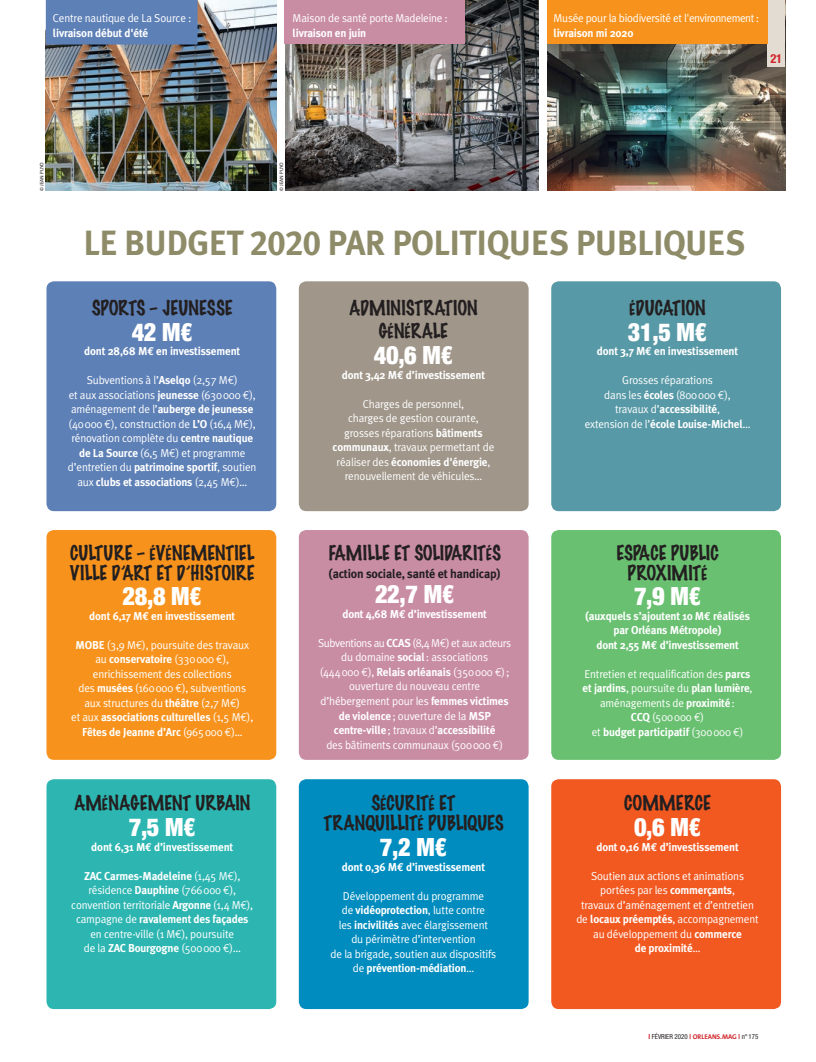
<style>
.page{position:relative;width:816px;height:1062px;background:#fff}
.page>*{position:absolute;margin:0;border:0;box-sizing:border-box;transform-origin:0 0}
.t1{font:35px "Meta Plus Bold Caps";letter-spacing:-.015em;color:#8e8b68}
.t2{font:900 condensed 25px "Helvetica Neue";letter-spacing:-.015em;color:#fff}
.t3{font:100 18.75px/20px "Marker Felt";letter-spacing:-.015em;color:#231f20;text-align:center}
.t4{font:100 18.75px "Marker Felt";letter-spacing:.01em;color:#231f20}
.t5{font:700 12.5px "Meta Plus";letter-spacing:-.015em;color:#231f20}
.t6{font:700 condensed 12.5px "Helvetica Neue";color:#d1232a}
.t7{font:11.5px/14.5px "Meta Plus Normal";letter-spacing:-.015em;color:#fff;text-align:center}
.t8{font:700 11.5px/14.5px "Meta Plus";letter-spacing:-.015em;color:#fff;text-align:center}
.t9{font:condensed 6.88px "Helvetica Neue";color:#231f20}
.t10{font:5px "The Sans B5 Plain";letter-spacing:-.005em;color:#231f20}
.s1{font-family:"Euro Mono"}
.s2{font-family:"Meta Plus";font-weight:700}
.s3{font-family:"Meta Plus Normal";font-weight:400}
.s4{font-family:"Euro Mono";font-weight:400}
.s5{font-weight:700;color:#d1232a}
.s6{font-family:"The Sans B7";font-weight:700;font-stretch:normal;color:#d1232a}
</style>
<div class="page">
<img style="left:46px;top:0;width:230px;height:190px">
<img style="left:285px;top:0;width:253px;height:190px">
<img style="left:547px;top:44px;width:238px;height:146px">
<div style="left:767px;top:0;width:18px;height:66px;background:#e3dcd2"></div>
<div style="left:46px;top:281px;width:230px;height:230px;background:#5d80b6;border-radius:8px"></div>
<div style="left:46px;top:530px;width:230px;height:229px;background:#f7931d;border-radius:8px"></div>
<div style="left:46px;top:779px;width:230px;height:229px;background:#2db6b1;border-radius:8px"></div>
<div style="left:299px;top:281px;width:229px;height:230px;background:#a0968a;border-radius:8px"></div>
<div style="left:299px;top:530px;width:229px;height:229px;background:#c98da3;border-radius:8px"></div>
<div style="left:299px;top:779px;width:229px;height:229px;background:#008cbe;border-radius:8px"></div>
<div style="left:551px;top:281px;width:230px;height:230px;background:#5799a6;border-radius:8px"></div>
<div style="left:551px;top:530px;width:230px;height:229px;background:#69c071;border-radius:8px"></div>
<div style="left:551px;top:779px;width:230px;height:229px;background:#f15921;border-radius:8px"></div>
<div style="left:46px;top:0;width:151px;height:45px;background:#5d80b6"></div>
<div style="left:285px;top:0;width:180px;height:44px;background:#c98da3"></div>
<div style="left:547px;top:0;width:220px;height:44px;background:#f7931d"></div>
<p class="t7" style="left:53px;top:11px;width:140px">Centre nautique de La Source :</p>
<p class="t8" style="left:53px;top:26px;width:97px">livraison début d'été</p>
<p class="t7" style="left:292px;top:11px;width:157px">Maison de santé porte Madeleine :</p>
<p class="t8" style="left:292px;top:26px;width:75px">livraison en juin</p>
<p class="t7" style="left:553px;top:11px;width:207px">Musée pour la biodiversité et l'environnement :</p>
<p class="t8" style="left:553px;top:26px;width:82px">livraison mi 2020</p>
<p class="t6" style="left:770px;top:51px;width:13px">21</p>
<p class="t10" style="left:39px;top:191px;width:30px;rotate:-90deg">© JEAN PUYO</p>
<p class="t10" style="left:278px;top:191px;width:30px;rotate:-90deg">© JEAN PUYO</p>
<h1 class="t1" style="left:83px;top:222px;width:663px">LE BUDGET 2020 PAR POLITIQUES PUBLIQUES</h1>
<h3 class="t3" style="left:92px;top:297px;width:142px">SPORTS – JEUNESSE</h3>
<h2 class="t2" style="left:132px;top:316px;width:63px">42 M€</h2>
<p class="t8" style="left:84px;top:344px;width:158px">dont 28,68 M<span class="s1">€</span> en investissement</p>
<p class="t7" style="left:69px;top:373px;width:189px">Subventions à l’<span class="s2">Aselqo</span> (2,57 M<span class="s1">€</span>)<br>et aux associations <span class="s2">jeunesse</span> (630000 <span class="s1">€</span>),</p>
<p class="t8" style="left:71px;top:402px;width:184px"><span class="s3">aménagement de l’</span>auberge de jeunesse</p>
<p class="t7" style="left:68px;top:416px;width:190px">(40000 <span class="s1">€</span>), construction de <span class="s2">L’O</span> (16,4 M<span class="s1">€</span>), rénovation complète du <span class="s2">centre nautique de La Source</span> (6,5 M<span class="s1">€</span>) et programme d’entretien du <span class="s2">patrimoine sportif</span>, soutien</p>
<p class="t8" style="left:77px;top:474px;width:171px"><span class="s3">aux</span> clubs et associations <span class="s3">(2,45 M</span><span class="s4">€</span><span class="s3">)…</span></p>
<h3 class="t3" style="left:349px;top:295px;width:130px;line-height:23.5px">ADMINISTRATION<br>GÉNÉRALE</h3>
<h2 class="t2" style="left:374px;top:340px;width:81px">40,6 M€</h2>
<p class="t8" style="left:342px;top:367px;width:145px">dont 3,42 M<span class="s1">€</span> d’investissement</p>
<p class="t7" style="left:332px;top:396px;width:163px">Charges de personnel,<br>charges de gestion courante, grosses réparations <span class="s2">bâtiments communaux</span>, travaux permettant de</p>
<p class="t8" style="left:336px;top:454px;width:155px"><span class="s3">réaliser des</span> économies d'énergie<span class="s3">,</span></p>
<p class="t7" style="left:345px;top:469px;width:139px">renouvellement de véhicules…</p>
<h3 class="t3" style="left:629px;top:297px;width:78px">ÉDUCATION</h3>
<h2 class="t2" style="left:628px;top:316px;width:81px">31,5 M€</h2>
<p class="t8" style="left:597px;top:344px;width:143px">dont 3,7 M<span class="s1">€</span> en investissement</p>
<p class="t7" style="left:604px;top:373px;width:128px">Grosses réparations<br>dans les <span class="s2">écoles</span> (800000 <span class="s1">€</span>),</p>
<p class="t8" style="left:584px;top:402px;width:167px"><span class="s3">travaux d’</span>accessibilité<span class="s3">,<br>extension de l’</span>école Louise-Michel<span class="s3">…</span></p>
<h3 class="t3" style="left:70px;top:542px;width:186px;text-align:left">CULTURE – ÉVÉNEMENTIEL<br>VILLE D’ART ET D’HISTOIRE</h3>
<h2 class="t2" style="left:123px;top:581px;width:81px">28,8 M€</h2>
<p class="t8" style="left:89px;top:608px;width:148px">dont 6,17 M<span class="s1">€</span> en investissement</p>
<p class="t7" style="left:75px;top:637px;width:175px"><span class="s2">MOBE</span> (3,9 M<span class="s1">€</span>), poursuite des travaux</p>
<p class="t8" style="left:95px;top:652px;width:135px"><span class="s3">au</span> conservatoire <span class="s3">(330000</span> <span class="s4">€</span><span class="s3">),</span></p>
<p class="t7" style="left:78px;top:666px;width:169px">enrichissement des collections<br>des <span class="s2">musées</span> (160000 <span class="s1">€</span>), subventions aux structures du <span class="s2">théâtre</span> (2,7 M<span class="s1">€</span>)</p>
<p class="t8" style="left:71px;top:710px;width:184px"><span class="s3">et aux</span> associations culturelles <span class="s3">(1,5 M</span><span class="s4">€</span><span class="s3">),<br></span>Fêtes de Jeanne d’Arc <span class="s3">(965000</span> <span class="s4">€</span><span class="s3">)…</span></p>
<h3 class="t3" style="left:74px;top:792px;width:178px">AMÉNAGEMENT URBAIN</h3>
<h2 class="t2" style="left:129px;top:811px;width:69px">7,5 M€</h2>
<p class="t8" style="left:91px;top:839px;width:143px">dont 6,31 M<span class="s1">€</span> d’investissement</p>
<p class="t8" style="left:84px;top:868px;width:158px">ZAC Carmes-Madeleine <span class="s3">(1,45 M</span><span class="s4">€</span><span class="s3">),</span></p>
<p class="t7" style="left:71px;top:882px;width:183px">résidence <span class="s2">Dauphine</span> (766000 <span class="s1">€</span>), convention territoriale <span class="s2">Argonne</span> (1,4 M<span class="s1">€</span>),</p>
<p class="t8" style="left:76px;top:911px;width:174px"><span class="s3">campagne de</span> ravalement des façades</p>
<p class="t7" style="left:84px;top:926px;width:158px">en centre-ville (1 M<span class="s1">€</span>), poursuite de la <span class="s2">ZAC Bourgogne</span> (500000 <span class="s1">€</span>)…</p>
<h3 class="t3" style="left:328px;top:542px;width:174px">FAMILLE ET SOLIDARITÉS</h3>
<p class="t5" style="left:328px;top:566px;width:174px">(action sociale, santé et handicap)</p>
<h2 class="t2" style="left:375px;top:579px;width:81px">22,7 M€</h2>
<p class="t8" style="left:342px;top:606px;width:146px">dont 4,68 M<span class="s1">€</span> d’investissement</p>
<p class="t7" style="left:318px;top:635px;width:194px">Subventions au <span class="s2">CCAS</span> (8,4 M<span class="s1">€</span>) et aux acteurs du domaine <span class="s2">social</span>: associations<br>(444000 <span class="s1">€</span>), <span class="s2">Relais orléanais</span> (350000 <span class="s1">€</span>); ouverture du nouveau centre d’hébergement pour les <span class="s2">femmes victimes de violence</span>; ouverture de la <span class="s2">MSP</span></p>
<p class="t8" style="left:334px;top:722px;width:163px">centre-ville<span class="s3">; travaux d’</span>accessibilité</p>
<p class="t7" style="left:326px;top:737px;width:178px">des bâtiments communaux (500000 <span class="s1">€</span>)</p>
<h3 class="t3" style="left:323px;top:792px;width:182px">SÉCURITÉ ET<br>TRANQUILLITÉ PUBLIQUES</h3>
<h2 class="t2" style="left:380px;top:831px;width:69px">7,2 M€</h2>
<p class="t8" style="left:342px;top:859px;width:145px">dont 0,36 M<span class="s1">€</span> d’investissement</p>
<p class="t7" style="left:343px;top:888px;width:142px">Développement du programme</p>
<p class="t8" style="left:342px;top:902px;width:145px"><span class="s3">de</span> vidéoprotection<span class="s3">, lutte contre</span></p>
<p class="t7" style="left:330px;top:917px;width:167px">les <span class="s2">incivilités</span> avec élargissement<br>du périmètre d’intervention<br>de la brigade, soutien aux dispositifs</p>
<p class="t8" style="left:353px;top:960px;width:123px"><span class="s3">de</span> prévention-médiation<span class="s3">…</span></p>
<h3 class="t3" style="left:616px;top:542px;width:103px">ESPACE PUBLIC<br>PROXIMITÉ</h3>
<h2 class="t2" style="left:634px;top:581px;width:69px">7,9 M€</h2>
<p class="t8" style="left:585px;top:608px;width:166px">(auxquels s’ajoutent 10 M<span class="s1">€</span> réalisés par Orléans Métropole)<br>dont 2,55 M<span class="s1">€</span> d’investissement</p>
<p class="t7" style="left:584px;top:666px;width:167px">Entretien et requalification des <span class="s2">parcs</span></p>
<p class="t8" style="left:582px;top:681px;width:171px">et jardins<span class="s3">, poursuite du</span> plan lumière<span class="s3">,</span></p>
<p class="t7" style="left:600px;top:695px;width:136px">aménagements de <span class="s2">proximité</span>:<br><span class="s2">CCQ</span> (500000 <span class="s1">€</span>)</p>
<p class="t8" style="left:591px;top:724px;width:153px"><span class="s3">et</span> budget participatif <span class="s3">(300000</span> <span class="s4">€</span><span class="s3">)</span></p>
<h3 class="t4" style="left:624px;top:788px;width:88px">COMMERCE</h3>
<h2 class="t2" style="left:634px;top:811px;width:69px">0,6 M€</h2>
<p class="t8" style="left:596px;top:839px;width:144px">dont 0,16 M<span class="s1">€</span> d’investissement</p>
<p class="t7" style="left:576px;top:868px;width:184px">Soutien aux actions et animations portées par les <span class="s2">commerçants</span>,<br>travaux d’aménagement et d’entretien de <span class="s2">locaux préemptés</span>, accompagnement au développement du <span class="s2">commerce</span></p>
<p class="t8" style="left:634px;top:940px;width:67px">de proximité<span class="s3">…</span></p>
<p class="t9" style="left:648px;top:1032px;width:111px"><span class="s5">I</span> FÉVRIER 2020 <span class="s5">|</span> <span class="s6">ORLEANS.MAG</span> <span class="s5">|</span> n° 175</p>
</div>
